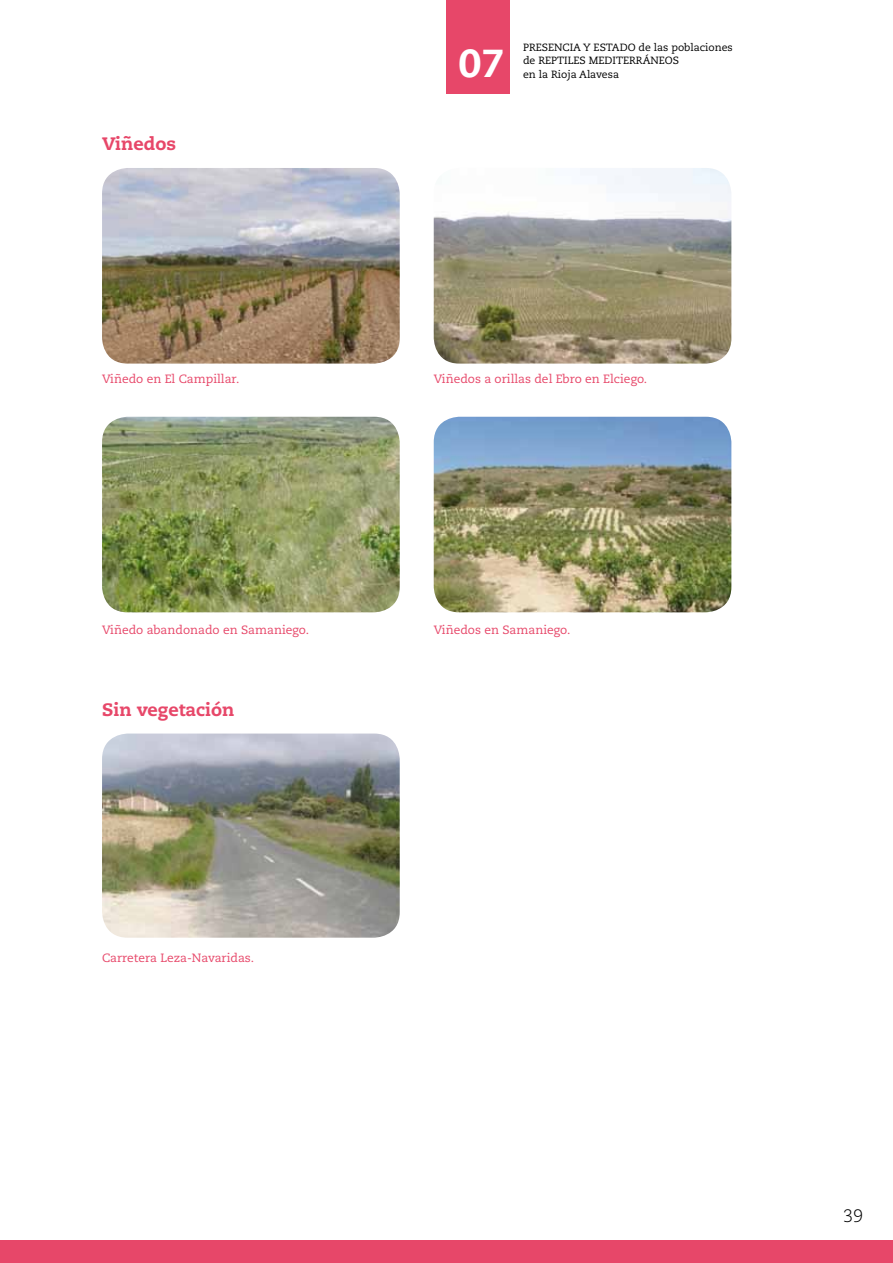
<style>
.page{position:relative;width:893px;height:1263px;background:#fff}
.page>*{position:absolute;margin:0;border:0;box-sizing:border-box;transform-origin:0 0}
.t1{font:800 39px "Caecilia LT Std";color:#fff}
.t2{font:800 18px "Caecilia LT Std";color:#e74769}
.t3{font:300 18px "Caecilia LT Std";color:#000}
.t4{font:12px "Caecilia LT Std";color:#e74769}
.t5{font:10.5px/13.5px "Caecilia LT Std";color:#000}
</style>
<div class="page">
<div style="left:446px;top:0;width:64px;height:94px;background:#e74769"></div>
<div style="left:0;top:1240px;width:893px;height:23px;background:#e74769"></div>
<img style="left:102px;top:168px;width:298px;height:196px">
<img style="left:102px;top:733px;width:298px;height:205px">
<img style="left:102px;top:417px;width:298px;height:195px">
<img style="left:434px;top:168px;width:297px;height:196px">
<img style="left:434px;top:417px;width:297px;height:195px">
<h2 class="t2" style="left:102px;top:132px;width:75px">Viñedos</h2>
<p class="t4" style="left:102px;top:372px;width:139px">Viñedo en El Campillar.</p>
<p class="t4" style="left:102px;top:623px;width:209px">Viñedo abandonado en Samaniego.</p>
<h2 class="t2" style="left:102px;top:698px;width:134px">Sin vegetación</h2>
<p class="t4" style="left:102px;top:951px;width:154px">Carretera Leza-Navaridas.</p>
<h1 class="t1" style="left:458px;top:39px;width:48px">07</h1>
<p class="t5" style="left:523px;top:40px;width:211px">Presencia y estado de las poblaciones de reptiles mediterráneos</p>
<p class="t5" style="left:523px;top:67px;width:98px">en la Rioja Alavesa</p>
<p class="t4" style="left:434px;top:372px;width:215px">Viñedos a orillas del Ebro en Elciego.</p>
<p class="t4" style="left:434px;top:623px;width:138px">Viñedos en Samaniego.</p>
<h2 class="t3" style="left:843px;top:1205px;width:22px">39</h2>
</div>
